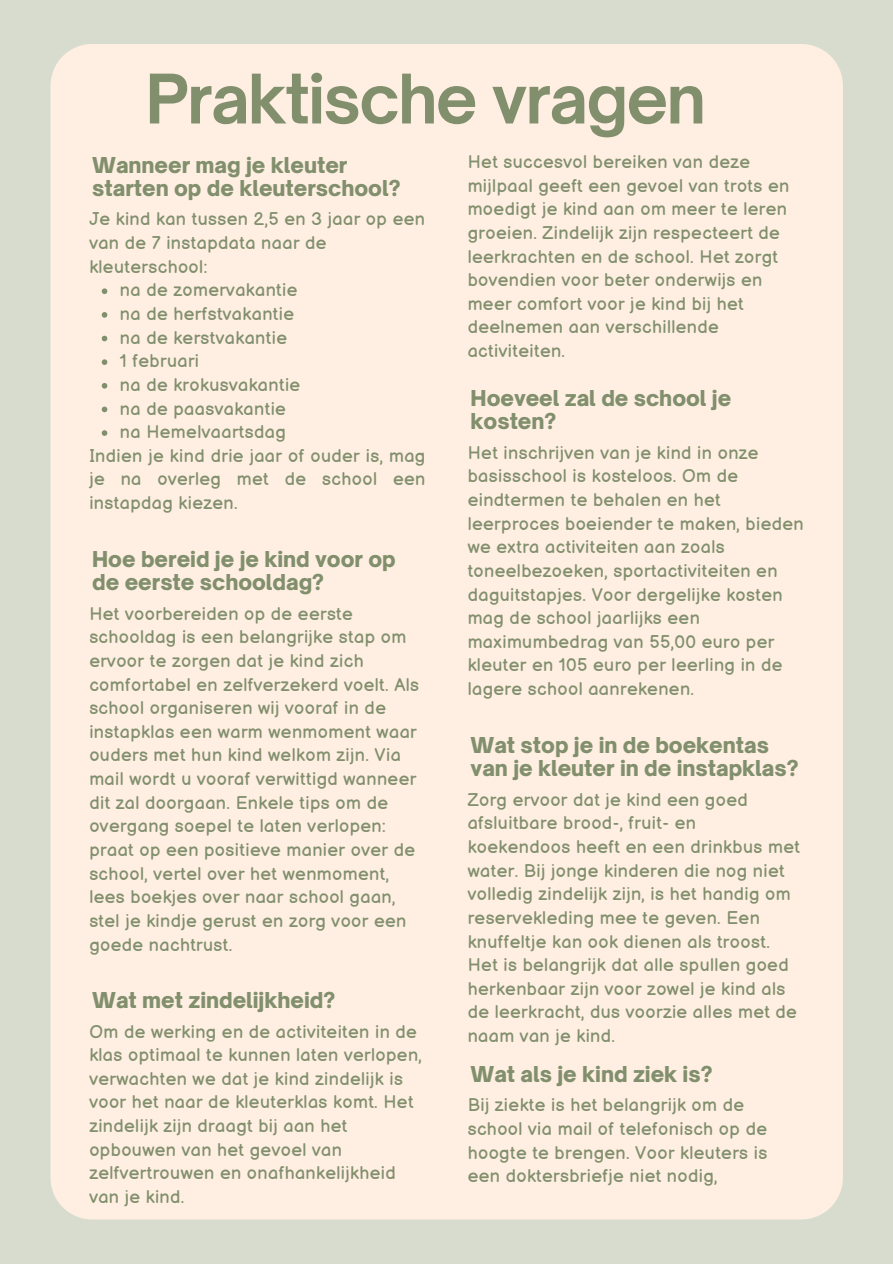
<style>
.page{position:relative;width:893px;height:1264px;background:#fff}
.page>*{position:absolute;margin:0;border:0;box-sizing:border-box;transform-origin:0 0}
.t1{font:700 65.25px "Open Sauce One";letter-spacing:-.025em;color:#818f6d}
.t2{font:900 21px/23.7px "Open Sauce One";color:#818f6d}
.t3{font:18px/23.7px "Balsamiq Sans";letter-spacing:.02em;color:#818f6d}
</style>
<div class="page">
<div style="left:0;top:0;width:892px;height:1263px;background:#d7dcce"></div>
<div style="left:51px;top:44px;width:791px;height:1175px;background:#ffefe2"></div>
<svg style="left:102px;top:288px;width:5px;height:6px"></svg>
<svg style="left:102px;top:312px;width:5px;height:6px"></svg>
<svg style="left:102px;top:336px;width:5px;height:5px"></svg>
<svg style="left:102px;top:359px;width:5px;height:6px"></svg>
<svg style="left:102px;top:383px;width:5px;height:5px"></svg>
<svg style="left:102px;top:406px;width:5px;height:6px"></svg>
<svg style="left:102px;top:430px;width:5px;height:6px"></svg>
<p class="t1" style="left:145px;top:58px;width:562px">Praktische vragen</p>
<h1 class="t2" style="left:92px;top:153px;width:310px">Wanneer mag je kleuter starten op de kleuterschool?</h1>
<h2 class="t3" style="left:89px;top:208px;width:337px">Je kind kan tussen 2,5 en 3 jaar op een van de 7 instapdata naar de kleuterschool:</h2>
<p class="t3" style="left:120px;top:279px;width:179px">na de zomervakantie</p>
<p class="t3" style="left:120px;top:303px;width:176px">na de herfstvakantie</p>
<p class="t3" style="left:120px;top:326px;width:169px">na de kerstvakantie</p>
<p class="t3" style="left:120px;top:350px;width:81px">1 februari</p>
<p class="t3" style="left:120px;top:373px;width:182px">na de krokusvakantie</p>
<p class="t3" style="left:120px;top:397px;width:167px">na de paasvakantie</p>
<p class="t3" style="left:120px;top:421px;width:167px">na Hemelvaartsdag</p>
<p class="t3" style="left:89px;top:444px;width:337px;text-align:justify">Indien je kind drie jaar of ouder is, mag je na overleg met de school een instapdag kiezen.</p>
<h2 class="t2" style="left:92px;top:547px;width:305px">Hoe bereid je je kind voor op de eerste schooldag?</h2>
<p class="t3" style="left:89px;top:602px;width:331px">Het voorbereiden op de eerste schooldag is een belangrijke stap om ervoor te zorgen dat je kind zich comfortabel en zelfverzekerd voelt. Als school organiseren wij vooraf in de instapklas een warm wenmoment waar ouders met hun kind welkom zijn. Via mail wordt u vooraf verwittigd wanneer dit zal doorgaan. Enkele tips om de overgang soepel te laten verlopen: praat op een positieve manier over de school, vertel over het wenmoment, lees boekjes over naar school gaan, stel je kindje gerust en zorg voor een goede nachtrust.</p>
<h2 class="t2" style="left:92px;top:988px;width:244px">Wat met zindelijkheid?</h2>
<p class="t3" style="left:89px;top:1020px;width:334px">Om de werking en de activiteiten in de klas optimaal te kunnen laten verlopen, verwachten we dat je kind zindelijk is voor het naar de kleuterklas komt. Het zindelijk zijn draagt bij aan het opbouwen van het gevoel van zelfvertrouwen en onafhankelijkheid van je kind.</p>
<p class="t3" style="left:467px;top:151px;width:323px">Het succesvol bereiken van deze mijlpaal geeft een gevoel van trots en moedigt je kind aan om meer te leren groeien. Zindelijk zijn respecteert de leerkrachten en de school. Het zorgt bovendien voor beter onderwijs en meer comfort voor je kind bij het deelnemen aan verschillende activiteiten.</p>
<h2 class="t2" style="left:470px;top:386px;width:262px">Hoeveel zal de school je kosten?</h2>
<p class="t3" style="left:467px;top:441px;width:337px">Het inschrijven van je kind in onze basisschool is kosteloos. Om de eindtermen te behalen en het leerproces boeiender te maken, bieden we extra activiteiten aan zoals toneelbezoeken, sportactiviteiten en daguitstapjes. Voor dergelijke kosten mag de school jaarlijks een maximumbedrag van 55,00 euro per kleuter en 105 euro per leerling in de lagere school aanrekenen.</p>
<h2 class="t2" style="left:470px;top:733px;width:329px">Wat stop je in de boekentas van je kleuter in de instapklas?</h2>
<p class="t3" style="left:467px;top:788px;width:334px">Zorg ervoor dat je kind een goed afsluitbare brood-, fruit- en koekendoos heeft en een drinkbus met water. Bij jonge kinderen die nog niet volledig zindelijk zijn, is het handig om reservekleding mee te geven. Een knuffeltje kan ook dienen als troost.<br>Het is belangrijk dat alle spullen goed herkenbaar zijn voor zowel je kind als de leerkracht, dus voorzie alles met de naam van je kind.</p>
<h2 class="t2" style="left:470px;top:1062px;width:243px">Wat als je kind ziek is?</h2>
<p class="t3" style="left:467px;top:1094px;width:301px">Bij ziekte is het belangrijk om de school via mail of telefonisch op de hoogte te brengen. Voor kleuters is een doktersbriefje niet nodig,</p>
</div>
